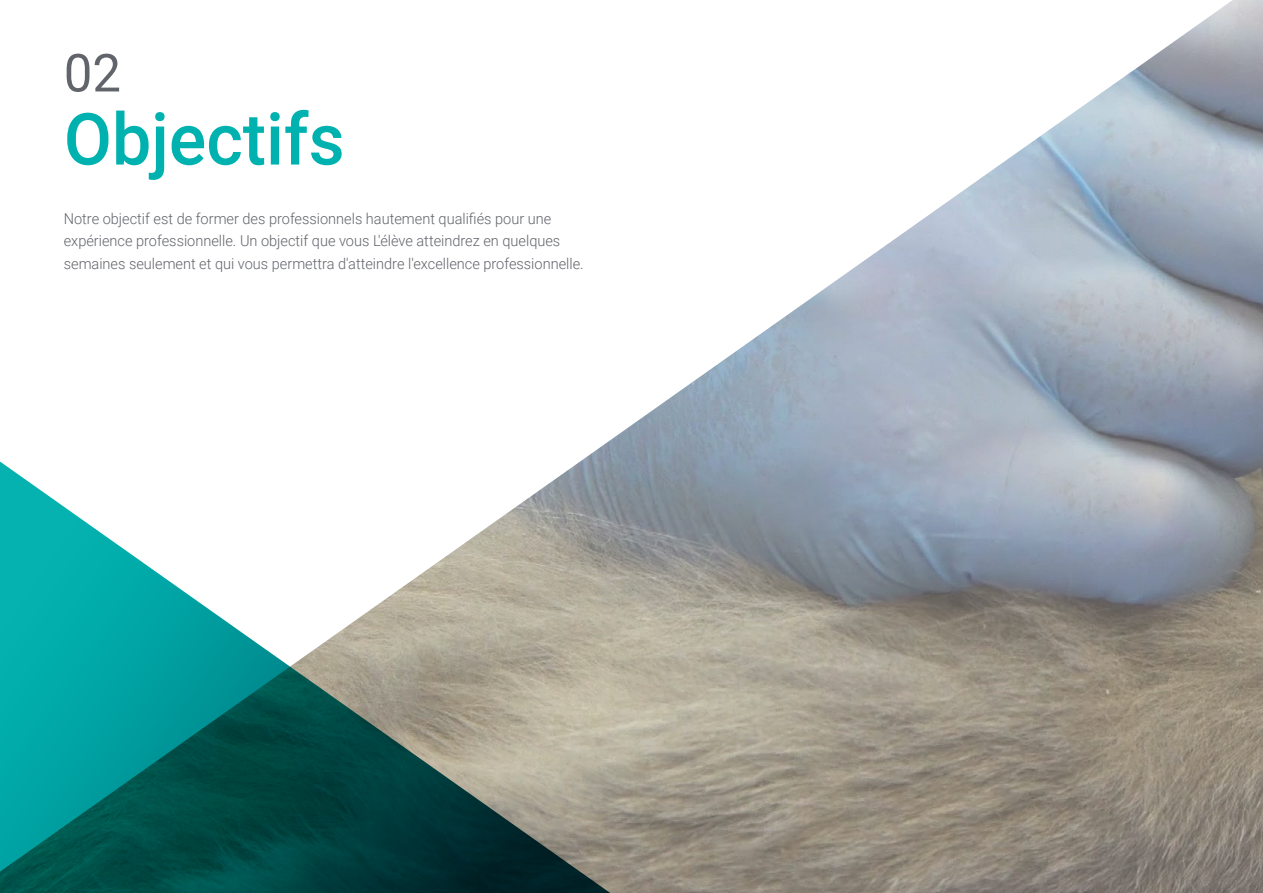
<style>
.page{position:relative;width:1263px;height:893px;background:#fff}
.page>*{position:absolute;margin:0;border:0;box-sizing:border-box;transform-origin:0 0}
.t1{font:500 72px "Roboto";color:#00b2af}
.t2{font:52.5px "Roboto";color:#61646a}
.t3{font:300 15px/22.5px "Roboto";color:#61646a}
</style>
<div class="page">
<img style="left:602px;top:0;width:661px;height:893px">
<svg style="left:0;top:446px;width:640px;height:447px"></svg>
<h2 class="t2" style="left:64px;top:36px;width:59px">02</h2>
<h1 class="t1" style="left:64px;top:89px;width:282px">Objectifs</h1>
<p class="t3" style="left:64px;top:207px;width:521px">Notre objectif est de former des professionnels hautement qualifiés pour une expérience professionnelle. Un objectif que vous L'élève atteindrez en quelques semaines seulement et qui vous permettra d'atteindre l'excellence professionnelle.</p>
</div>
